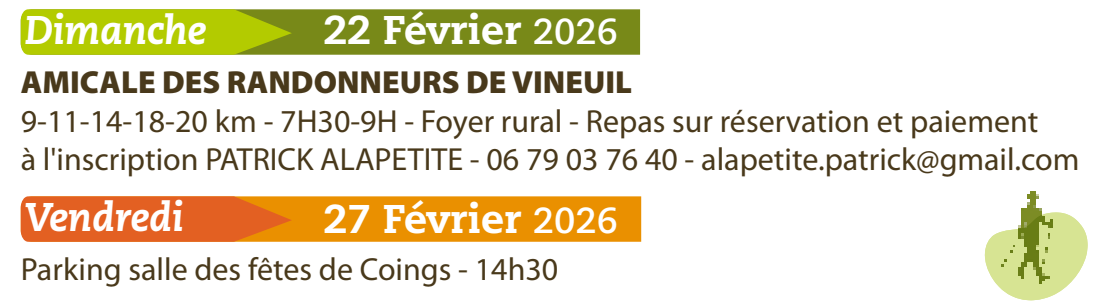
<style>
.page{position:relative;width:1108px;height:303px;background:#fff}
.page>*{position:absolute;margin:0;border:0;box-sizing:border-box;transform-origin:0 0}
.t1{font:800 40px "Caecilia LT Std";color:#fff}
.t2{font:italic 800 40px "Caecilia LT Std";color:#fff;scale:.96 1}
.t3{font:32px/38.4px "Myriad Pro";color:#49391b}
.t4{font:900 32px "Myriad Pro";color:#49391b}
.s1{font-weight:700;font-size:36px}
</style>
<div class="page">
<div style="left:292px;top:9px;width:348px;height:46px;background:#788918"></div>
<svg style="left:21px;top:9px;width:271px;height:46px;background:#acc304"></svg>
<div style="left:292px;top:196px;width:349px;height:46px;background:#ea9000"></div>
<svg style="left:21px;top:196px;width:271px;height:46px;background:#e46620"></svg>
<svg style="left:984px;top:214px;width:104px;height:87px"></svg>
<img style="left:995px;top:191px;width:72px;height:95px">
<p class="t2" style="left:25px;top:6px;width:190px">Dimanche</p>
<p class="t1" style="left:324px;top:5px;width:296px">22 Février <span class="s1">2026</span></p>
<p class="t4" style="left:21px;top:64px;width:613px">AMICALE DES RANDONNEURS DE VINEUIL</p>
<p class="t3" style="left:21px;top:102px;width:1060px">9-11-14-18-20 km - 7H30-9H - Foyer rural - Repas sur réservation et paiement<br>à l'inscription PATRICK ALAPETITE - 06 79 03 76 40 - alapetite.patrick@gmail.com</p>
<p class="t2" style="left:25px;top:193px;width:167px">Vendredi</p>
<p class="t1" style="left:324px;top:194px;width:296px">27 Février <span class="s1">2026</span></p>
<p class="t3" style="left:21px;top:251px;width:539px">Parking salle des fêtes de Coings - 14h30</p>
</div>
